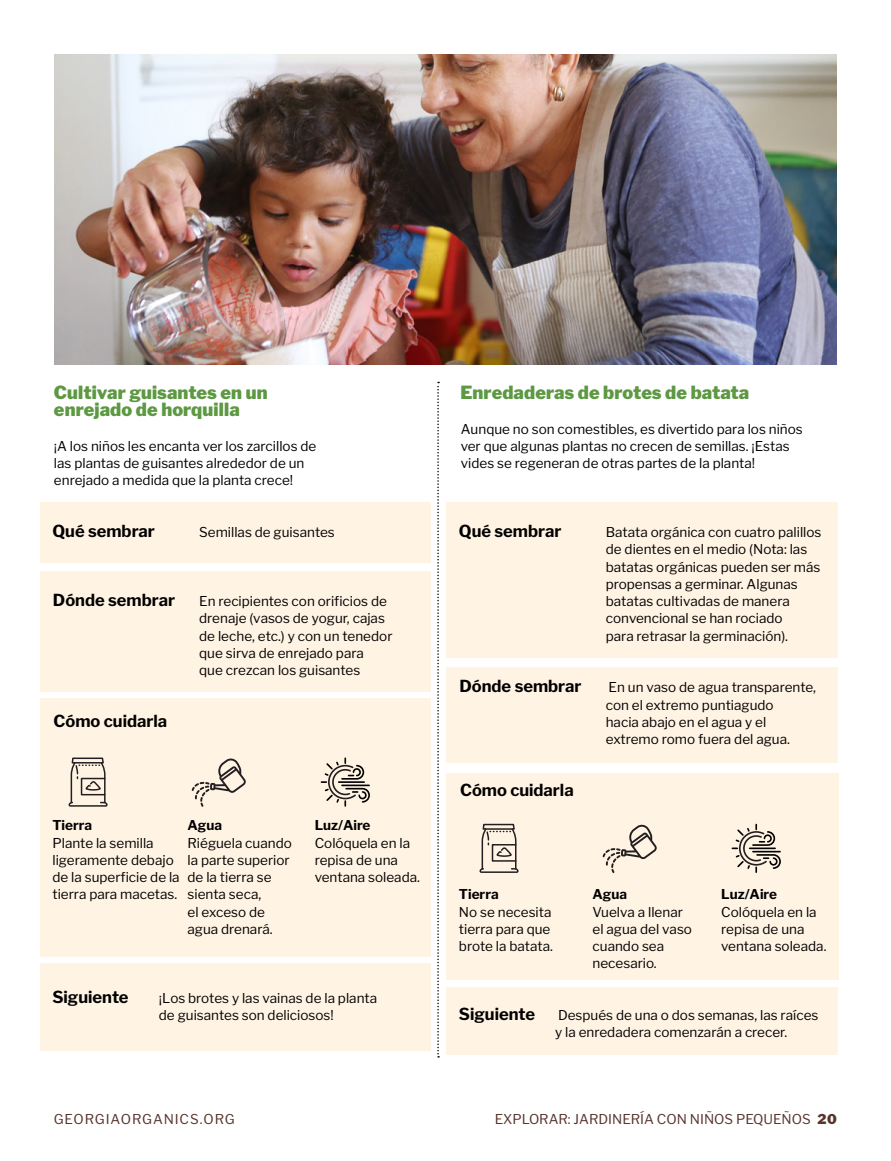
<style>
.page{position:relative;width:891px;height:1161px;background:#fff}
.page>*{position:absolute;margin:0;border:0;box-sizing:border-box;transform-origin:0 0}
.t1{font:900 18px/17.2px "Libre Franklin";letter-spacing:.005em;color:#5d9842}
.t2{font:700 16.5px "Libre Franklin";color:#000}
.t3{font:13.5px/17.2px "Libre Franklin";color:#000}
.t4{font:13.5px "Libre Franklin";color:#58362e}
.t5{font:700 13.5px "Libre Franklin";color:#000}
.t6{font:13.5px "Libre Franklin";letter-spacing:.06em;color:#58362e}
.s1{font-weight:900}
</style>
<div class="page">
<div style="left:40px;top:502px;width:391px;height:61px;background:#fff3e3"></div>
<div style="left:446px;top:502px;width:391px;height:156px;background:#fff3e3"></div>
<div style="left:40px;top:572px;width:391px;height:120px;background:#fff3e3"></div>
<div style="left:446px;top:667px;width:391px;height:95px;background:#fff3e3"></div>
<div style="left:40px;top:699px;width:391px;height:258px;background:#fff3e3"></div>
<div style="left:446px;top:773px;width:392px;height:206px;background:#fff3e3"></div>
<div style="left:40px;top:964px;width:391px;height:87px;background:#fff3e3"></div>
<div style="left:446px;top:987px;width:391px;height:67px;background:#fff3e3"></div>
<svg style="left:437px;top:382px;width:2px;height:676px"></svg>
<img style="left:54px;top:54px;width:783px;height:310px">
<svg style="left:321px;top:758px;width:49px;height:48px"></svg>
<svg style="left:732px;top:825px;width:49px;height:47px"></svg>
<svg style="left:192px;top:758px;width:54px;height:49px"></svg>
<svg style="left:603px;top:824px;width:54px;height:49px"></svg>
<svg style="left:68px;top:757px;width:39px;height:50px"></svg>
<svg style="left:479px;top:824px;width:39px;height:49px"></svg>
<h1 class="t1" style="left:54px;top:384px;width:215px">Cultivar guisantes en un enrejado de horquilla</h1>
<h1 class="t1" style="left:460px;top:384px;width:290px">Enredaderas de brotes de batata</h1>
<p class="t3" style="left:54px;top:437px;width:264px">¡A los niños les encanta ver los zarcillos de las plantas de guisantes alrededor de un enrejado a medida que la planta crece!</p>
<p class="t3" style="left:461px;top:420px;width:343px">Aunque no son comestibles, es divertido para los niños ver que algunas plantas no crecen de semillas. ¡Estas vides se regeneran de otras partes de la planta!</p>
<p class="t2" style="left:52px;top:521px;width:104px">Qué sembrar</p>
<p class="t3" style="left:199px;top:523px;width:137px">Semillas de guisantes</p>
<p class="t2" style="left:459px;top:521px;width:104px">Qué sembrar</p>
<p class="t3" style="left:606px;top:523px;width:217px">Batata orgánica con cuatro palillos de dientes en el medio (Nota: las batatas orgánicas pueden ser más propensas a germinar. Algunas batatas cultivadas de manera convencional se han rociado<br>para retrasar la germinación).</p>
<p class="t2" style="left:53px;top:590px;width:124px">Dónde sembrar</p>
<p class="t3" style="left:199px;top:592px;width:195px">En recipientes con orificios de drenaje (vasos de yogur, cajas de leche, etc.) y con un tenedor que sirva de enrejado para<br>que crezcan los guisantes</p>
<p class="t2" style="left:54px;top:711px;width:115px">Cómo cuidarla</p>
<p class="t5" style="left:52px;top:817px;width:41px">Tierra</p>
<p class="t3" style="left:52px;top:834px;width:129px">Plante la semilla ligeramente debajo de la superficie de la tierra para macetas.</p>
<p class="t5" style="left:188px;top:817px;width:36px">Agua</p>
<p class="t3" style="left:188px;top:834px;width:106px">Riéguela cuando la parte superior de la tierra se sienta seca,<br>el exceso de agua drenará.</p>
<p class="t5" style="left:315px;top:817px;width:57px">Luz/Aire</p>
<p class="t3" style="left:315px;top:834px;width:107px">Colóquela en la repisa de una ventana soleada.</p>
<p class="t2" style="left:52px;top:987px;width:78px">Siguiente</p>
<p class="t3" style="left:159px;top:989px;width:220px">¡Los brotes y las vainas de la planta de guisantes son deliciosos!</p>
<p class="t2" style="left:459px;top:676px;width:124px">Dónde sembrar</p>
<p class="t2" style="left:460px;top:780px;width:115px">Cómo cuidarla</p>
<p class="t3" style="left:606px;top:679px;width:212px">En un vaso de agua transparente, con el extremo puntiagudo<br>hacia abajo en el agua y el extremo romo fuera del agua.</p>
<p class="t5" style="left:459px;top:886px;width:41px">Tierra</p>
<p class="t3" style="left:459px;top:903px;width:95px">No se necesita tierra para que brote la batata.</p>
<p class="t5" style="left:593px;top:886px;width:36px">Agua</p>
<p class="t3" style="left:593px;top:903px;width:101px">Vuelva a llenar el agua del vaso cuando sea necesario.</p>
<p class="t5" style="left:721px;top:886px;width:57px">Luz/Aire</p>
<p class="t3" style="left:721px;top:903px;width:107px">Colóquela en la repisa de una ventana soleada.</p>
<p class="t2" style="left:459px;top:1004px;width:78px">Siguiente</p>
<p class="t3" style="left:555px;top:1006px;width:265px">Después de una o dos semanas, las raíces y la enredadera comenzarán a crecer.</p>
<p class="t6" style="left:54px;top:1110px;width:183px">GEORGIAORGANICS.ORG</p>
<p class="t4" style="left:495px;top:1110px;width:344px">EXPLORAR: JARDINERÍA CON NIÑOS PEQUEÑOS <span class="s1">20</span></p>
</div>
